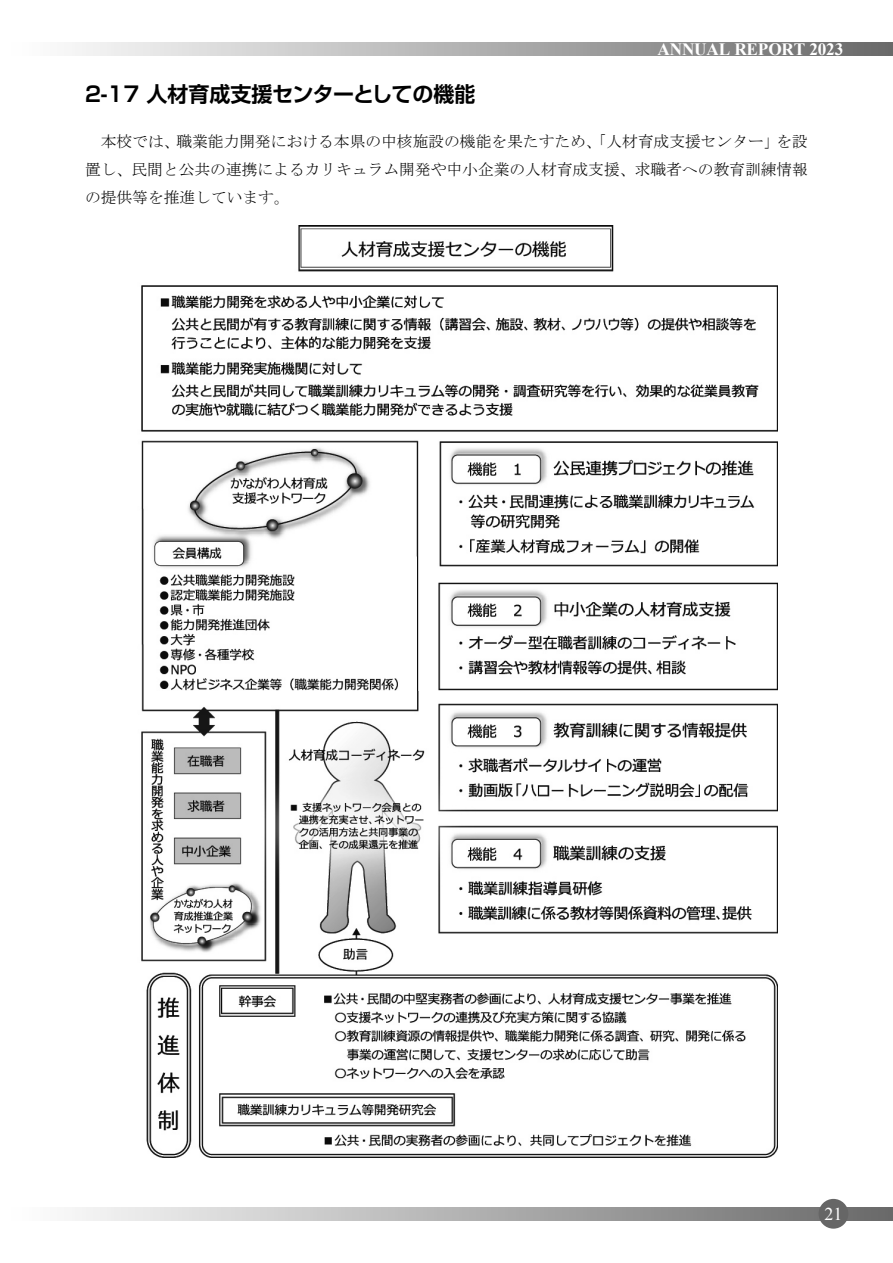
<style>
.page{position:relative;width:893px;height:1263px;background:#fff}
.page>*{position:absolute;margin:0;border:0;box-sizing:border-box;transform-origin:0 0}
.t1{font:700 21px "Shin Go Pro De";color:#000}
.t2{font:21px "BIZ UD Gothic";color:#000}
.t3{font:18px "Times New Roman";color:#fff}
.t4{font:700 17.25px "Times New Roman";letter-spacing:-.01em;color:#fff}
.t5{font:15.75px/28.2px "MS Mincho";color:#000;text-align:justify}
</style>
<div class="page">
<svg style="left:75px;top:43px;width:818px;height:13px;background:#aeaeae"></svg>
<svg style="left:75px;top:1207px;width:818px;height:13px;background:#b1b1b1"></svg>
<div style="left:819px;top:1199px;width:29px;height:30px;background:#666;border-radius:50%"></div>
<img style="left:141px;top:225px;width:636px;height:932px">
<p class="t4" style="left:657px;top:37px;width:187px">ANNUAL REPORT 2023</p>
<h1 class="t2" style="left:85px;top:74px;width:400px">2-17 人材育成支援センターとしての機能</h1>
<p class="t5" style="left:85px;top:127px;width:724px;text-indent:16px">本校では、職業能力開発における本県の中核施設の機能を果たすため、「人材育成支援センター」を設置し、民間と公共の連携によるカリキュラム開発や中小企業の人材育成支援、求職者への教育訓練情報の提供等を推進しています。</p>
<h1 class="t1" style="left:85px;top:77px;width:392px">2-17 人材育成支援センターとしての機能</h1>
<p class="t3" style="left:825px;top:1201px;width:19px">21</p>
</div>
